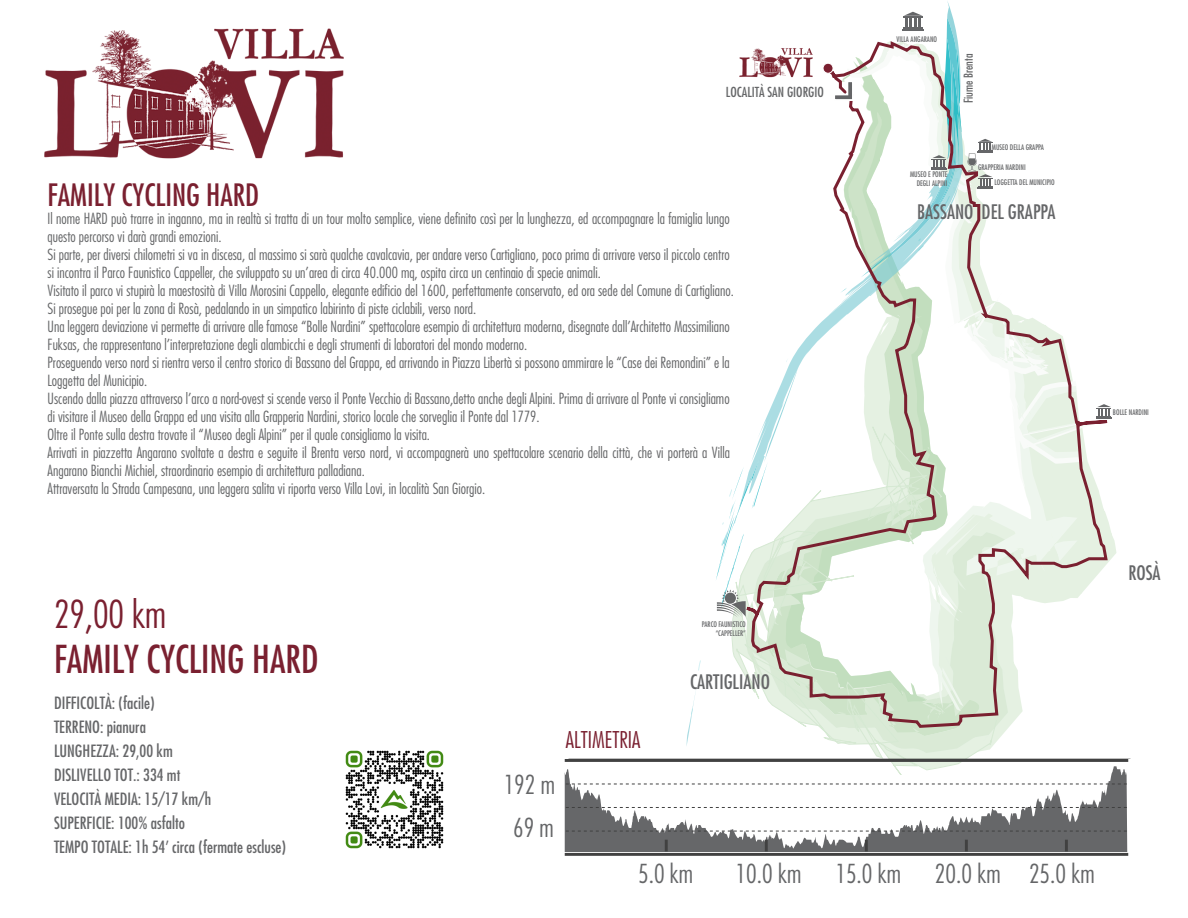
<style>
.page{position:relative;width:1188px;height:918px;background:#fff}
.page>*{position:absolute;margin:0;border:0;box-sizing:border-box;transform-origin:0 0}
.t1{font:condensed 37.5px "Futura";color:#7a2030}
.t2{font:300 condensed 37.5px "Futura";color:#7a2030}
.t3{font:condensed 30px "Futura";color:#7a2030}
.t4{font:300 condensed 25.5px/43.2px "Futura";color:#656668;text-align:center}
.t5{font:300 condensed 22.5px "Futura";color:#7a2030}
.t6{font:condensed 19.5px "Futura";color:#656668}
.t7{font:condensed 16.5px/24px "Futura";color:#666769}
.t8{font:300 condensed 15px/18px "Futura";color:#656668}
.t9{font:condensed 13.5px "Futura";color:#656668}
.t10{font:condensed 12px "Futura";color:#656668}
.t11{font:condensed 7.5px/9px "Futura";color:#656668;text-align:right}
</style>
<div class="page">
<img style="left:44px;top:28px;width:300px;height:131px">
<svg style="left:721px;top:618px;width:299px;height:148px"></svg>
<img style="left:345px;top:750px;width:99px;height:99px">
<svg style="left:565px;top:766px;width:562px;height:86px"></svg>
<svg style="left:687px;top:692px;width:9px;height:51px"></svg>
<svg style="left:743px;top:48px;width:367px;height:681px"></svg>
<svg style="left:861px;top:1px;width:132px;height:276px"></svg>
<svg style="left:716px;top:369px;width:82px;height:249px"></svg>
<div style="left:823px;top:63px;width:10px;height:10px;background:#7a2030;border-radius:50%"></div>
<div style="left:823px;top:63px;width:10px;height:11px;border:1px solid #fff;border-radius:50%"></div>
<svg style="left:832px;top:79px;width:23px;height:23px"></svg>
<svg style="left:1096px;top:404px;width:16px;height:14px"></svg>
<hr style="left:565px;top:759px;width:563px;height:3px;background:#414141">
<hr style="left:565px;top:853px;width:563px;height:3px;background:#414141">
<svg style="left:665px;top:840px;width:3px;height:11px"></svg>
<svg style="left:765px;top:840px;width:3px;height:11px"></svg>
<svg style="left:865px;top:840px;width:3px;height:11px"></svg>
<svg style="left:965px;top:840px;width:3px;height:11px"></svg>
<svg style="left:1065px;top:840px;width:3px;height:11px"></svg>
<svg style="left:566px;top:784px;width:561px;height:1px"></svg>
<svg style="left:566px;top:807px;width:561px;height:1px"></svg>
<svg style="left:566px;top:831px;width:561px;height:1px"></svg>
<p class="t9" style="left:726px;top:83px;width:100px">LOCALITÀ SAN GIORGIO</p>
<h2 class="t3" style="left:48px;top:176px;width:213px">FAMILY CYCLING HARD</h2>
<p class="t8" style="left:48px;top:209px;width:688px">Il nome HARD può trarre in inganno, ma in realtà si tratta di un tour molto semplice, viene definito così per la lunghezza, ed accompagnare la famiglia lungo questo percorso vi darà grandi emozioni.<br>Si parte, per diversi chilometri si va in discesa, al massimo si sarà qualche cavalcavia, per andare verso Cartigliano, poco prima di arrivare verso il piccolo centro si incontra il Parco Faunistico Cappeller, che sviluppato su un’area di circa 40.000 mq, ospita circa un centinaio di specie animali.<br>Visitato il parco vi stupirà la maestosità di Villa Morosini Cappello, elegante edificio del 1600, perfettamente conservato, ed ora sede del Comune di Cartigliano.<br>Si prosegue poi per la zona di Rosà, pedalando in un simpatico labirinto di piste ciclabili, verso nord.<br>Una leggera deviazione vi permette di arrivare alle famose “Bolle Nardini” spettacolare esempio di architettura moderna, disegnate dall’Architetto Massimiliano Fuksas, che rappresentano l’interpretazione degli alambicchi e degli strumenti di laboratori del mondo moderno.<br>Proseguendo verso nord si rientra verso il centro storico di Bassano del Grappa, ed arrivando in Piazza Libertà si possono ammirare le “Case dei Remondini” e la Loggetta del Municipio.<br>Uscendo dalla piazza attraverso l’arco a nord-ovest si scende verso il Ponte Vecchio di Bassano,detto anche degli Alpini. Prima di arrivare al Ponte vi consigliamo di visitare il Museo della Grappa ed una visita alla Grapperia Nardini, storico locale che sorveglia il Ponte dal 1779.<br>Oltre il Ponte sulla destra trovate il “Museo degli Alpini” per il quale consigliamo la visita.<br>Arrivati in piazzetta Angarano svoltate a destra e seguite il Brenta verso nord, vi accompagnerà uno spettacolare scenario della città, che vi porterà a Villa Angarano Bianchi Michiel, straordinario esempio di architettura palladiana.<br>Attraversata la Strada Campesana, una leggera salita vi riporta verso Villa Lovi, in località San Giorgio.</p>
<p class="t11" style="left:896px;top:34px;width:42px">VILLA ANGARANO</p>
<p class="t10" style="left:961px;top:103px;width:51px;rotate:-90deg">Fiume Brenta</p>
<p class="t11" style="left:910px;top:170px;width:39px">MUSEO E PONTE<br>DEGLI ALPINI</p>
<p class="t11" style="left:992px;top:142px;width:54px">MUSEO DELLA GRAPPA</p>
<p class="t11" style="left:978px;top:163px;width:49px">GRAPPERIA NARDINI</p>
<p class="t11" style="left:994px;top:178px;width:62px">LOGGETTA DEL MUNICIPIO</p>
<h3 class="t6" style="left:917px;top:199px;width:140px">BASSANO DEL GRAPPA</h3>
<p class="t11" style="left:1113px;top:408px;width:37px">BOLLE NARDINI</p>
<h1 class="t2" style="left:54px;top:592px;width:114px">29,00 km</h1>
<h1 class="t1" style="left:54px;top:636px;width:266px">FAMILY CYCLING HARD</h1>
<p class="t7" style="left:54px;top:691px;width:234px">DIFFICOLTÀ: (facile)<br>TERRENO: pianura<br>LUNGHEZZA: 29,00 km<br>DISLIVELLO TOT.: 334 mt<br>VELOCITÀ MEDIA: 15/17 km/h<br>SUPERFICIE: 100% asfalto<br>TEMPO TOTALE: 1h 54’ circa (fermate escluse)</p>
<p class="t11" style="left:702px;top:620px;width:45px">PARCO FAUNISTICO “CAPPELLER”</p>
<h3 class="t6" style="left:690px;top:670px;width:81px">CARTIGLIANO</h3>
<h3 class="t4" style="left:504px;top:763px;width:53px">192 m<br>69 m</h3>
<h3 class="t5" style="left:566px;top:727px;width:76px">ALTIMETRIA</h3>
<h3 class="t4" style="left:638px;top:852px;width:57px">5.0 km</h3>
<h3 class="t4" style="left:736px;top:852px;width:67px">10.0 km</h3>
<h3 class="t4" style="left:835px;top:852px;width:67px">15.0 km</h3>
<h3 class="t4" style="left:935px;top:852px;width:161px">20.0 km 25.0 km</h3>
<h3 class="t6" style="left:1128px;top:560px;width:34px">ROSÀ</h3>
</div>
